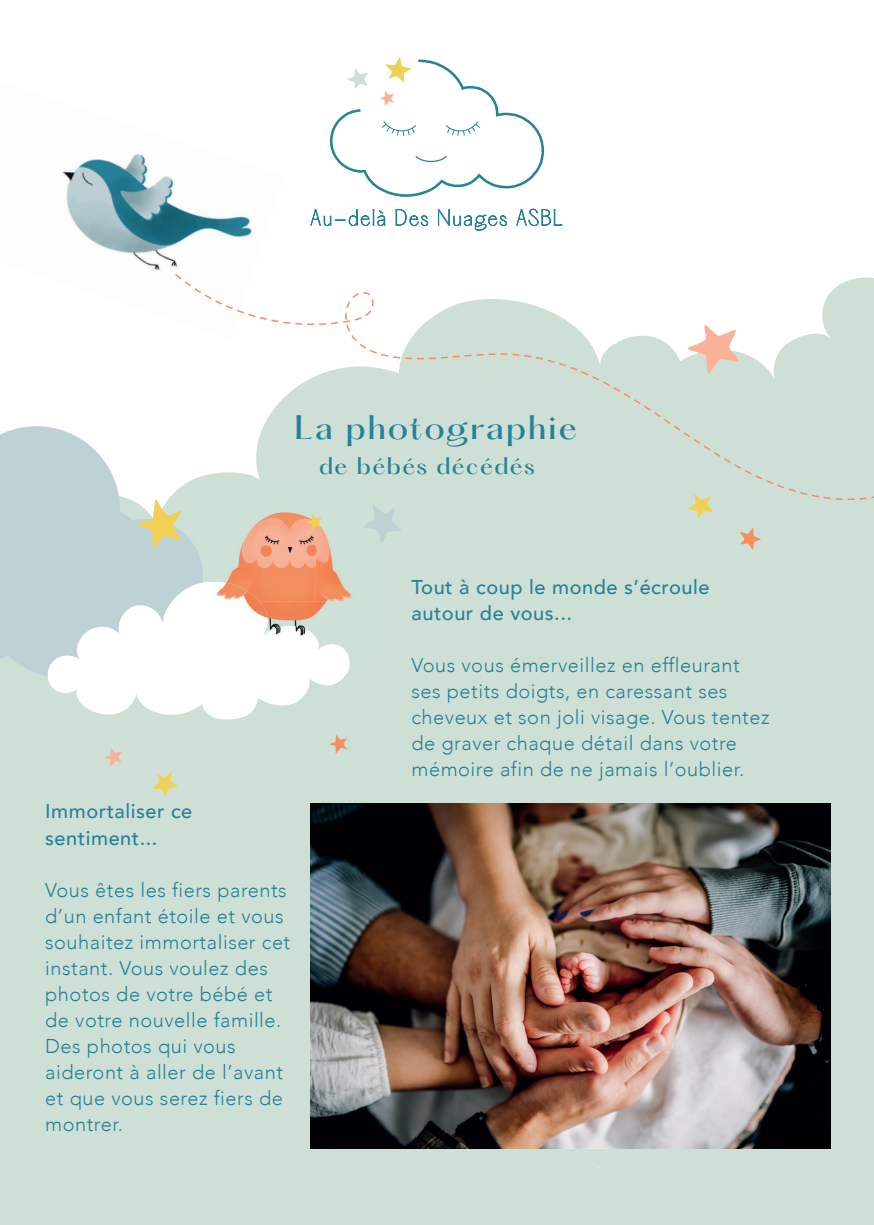
<style>
.page{position:relative;width:874px;height:1225px;background:#fff}
.page>*{position:absolute;margin:0;border:0;box-sizing:border-box;transform-origin:0 0}
.t1{font:500 29.6px "Hatton";letter-spacing:.06em;color:#278199}
.t2{font:500 21px "Hatton";letter-spacing:.06em;color:#278199}
.t3{font:300 20px/26px "Avenir";letter-spacing:.025em;color:#278199}
.t4{font:500 20px/26px "Avenir";letter-spacing:.025em;color:#278199}
</style>
<div class="page">
<div style="left:0;top:507px;width:873px;height:718px;background:#cee0d6"></div>
<svg style="left:0;top:426px;width:200px;height:252px;fill:#bed2d6"></svg>
<svg style="left:373px;top:507px;width:28px;height:36px"></svg>
<img style="left:62px;top:158px;width:54px;height:94px">
<img style="left:116px;top:154px;width:136px;height:117px">
<svg style="left:174px;top:274px;width:699px;height:233px"></svg>
<svg style="left:104px;top:748px;width:18px;height:18px"></svg>
<svg style="left:329px;top:735px;width:18px;height:18px"></svg>
<svg style="left:152px;top:771px;width:26px;height:26px"></svg>
<svg style="left:686px;top:494px;width:26px;height:24px"></svg>
<svg style="left:739px;top:528px;width:21px;height:21px"></svg>
<svg style="left:45px;top:581px;width:307px;height:139px"></svg>
<img style="left:200px;top:485px;width:173px;height:116px">
<img style="left:299px;top:601px;width:74px;height:58px">
<img style="left:200px;top:557px;width:3px;height:25px">
<img style="left:363px;top:504px;width:10px;height:25px">
<img style="left:200px;top:582px;width:99px;height:77px">
<img style="left:299px;top:627px;width:50px;height:32px">
<svg style="left:137px;top:500px;width:46px;height:47px;background:#dbd9a9"></svg>
<svg style="left:310px;top:209px;width:75px;height:17px"></svg>
<svg style="left:395px;top:209px;width:33px;height:17px"></svg>
<svg style="left:438px;top:209px;width:68px;height:22px"></svg>
<svg style="left:516px;top:209px;width:46px;height:17px"></svg>
<svg style="left:330px;top:57px;width:214px;height:140px"></svg>
<img style="left:311px;top:803px;width:519px;height:345px">
<h1 class="t1" style="left:294px;top:411px;width:284px">La photographie</h1>
<p class="t2" style="left:319px;top:455px;width:217px">de bébés décédés</p>
<p class="t4" style="left:45px;top:797px;width:149px">Immortaliser ce sentiment...</p>
<p class="t3" style="left:45px;top:876px;width:246px">Vous êtes les fiers parents d’un enfant étoile et vous souhaitez immortaliser cet instant. Vous voulez des photos de votre bébé et de votre nouvelle famille.<br>Des photos qui vous aideront à aller de l’avant et que vous serez fiers de montrer.</p>
<p class="t4" style="left:411px;top:573px;width:299px">Tout à coup le monde s’écroule autour de vous...</p>
<p class="t3" style="left:411px;top:652px;width:359px">Vous vous émerveillez en effleurant ses petits doigts, en caressant ses cheveux et son joli visage. Vous tentez de graver chaque détail dans votre mémoire afin de ne jamais l’oublier.</p>
</div>
